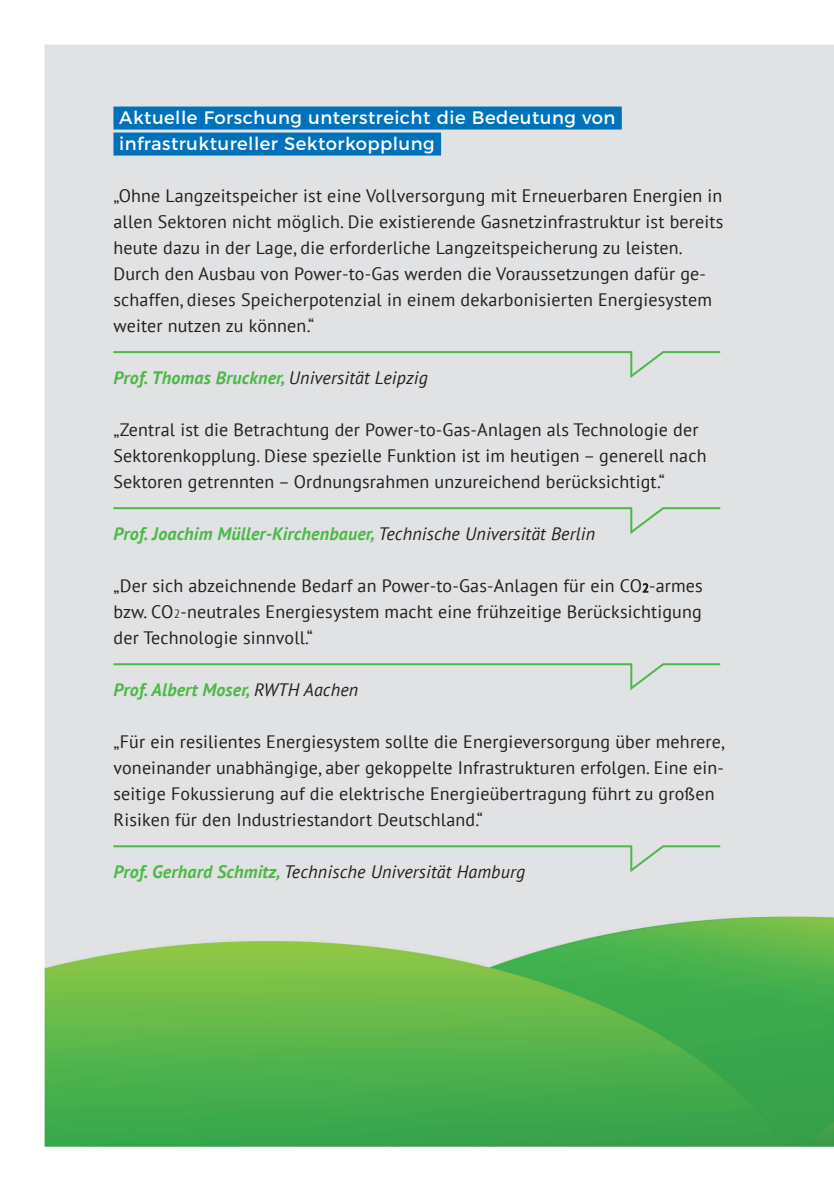
<style>
.page{position:relative;width:834px;height:1191px;background:#fff}
.page>*{position:absolute;margin:0;border:0;box-sizing:border-box;transform-origin:0 0}
.t1{font:18px/26px "PT Sans";letter-spacing:.01em;color:#231f20}
.t2{font:italic 700 18px "PT Sans";letter-spacing:.01em;color:#4cb848}
.Intotext{font:18px/26px "Montserrat";letter-spacing:.025em;color:#fff}
.t3{font:italic 18px "PT Sans";letter-spacing:.01em;color:#231f20}
.s1{font-weight:400;color:#231f20}
.s2{font-size:12px}
.s3{font-weight:700;color:#4cb848}
</style>
<div class="page">
<img style="left:44px;top:44px;width:789px;height:1103px">
<div style="left:113px;top:107px;width:508px;height:23px;background:#0072bc"></div>
<div style="left:113px;top:133px;width:328px;height:23px;background:#0072bc"></div>
<svg style="left:111px;top:349px;width:611px;height:31px;background:#d6dfd9"></svg>
<svg style="left:111px;top:505px;width:611px;height:31px;background:#d6dfd9"></svg>
<svg style="left:642px;top:583px;width:6px;height:9px"></svg>
<svg style="left:174px;top:609px;width:6px;height:9px"></svg>
<svg style="left:111px;top:661px;width:611px;height:31px;background:#d6dfd9"></svg>
<svg style="left:111px;top:843px;width:611px;height:31px;background:#d6dfd9"></svg>
<p class="Intotext" style="left:119px;top:103px;width:497px">Aktuelle Forschung unterstreicht die Bedeutung von infrastruktureller Sektorkopplung</p>
<p class="t1" style="left:113px;top:182px;width:611px">„Ohne Langzeitspeicher ist eine Vollversorgung mit Erneuerbaren Energien in allen Sektoren nicht möglich. Die existierende Gasnetzinfrastruktur ist bereits heute dazu in der Lage, die erforderliche Langzeitspeicherung zu leisten.<br>Durch den Ausbau von Power-to-Gas werden die Voraussetzungen dafür ge&shy;schaffen, dieses Speicherpotenzial in einem dekarbonisierten Energiesystem weiter nutzen zu können.“</p>
<p class="t2" style="left:113px;top:366px;width:316px">Prof. Thomas Bruckner, <span class="s1">Universität Leipzig</span></p>
<p class="t1" style="left:113px;top:416px;width:594px">„Zentral ist die Betrachtung der Power-to-Gas-Anlagen als Technologie der<br>Sektorenkopplung. Diese spezielle Funktion ist im heutigen – generell nach<br>Sektoren getrennten – Ordnungsrahmen unzureichend berücksichtigt.“</p>
<p class="t2" style="left:113px;top:522px;width:483px">Prof. Joachim Müller-Kirchenbauer, <span class="s1">Technische Universität Berlin</span></p>
<p class="t1" style="left:113px;top:572px;width:590px;text-align:justify">„Der sich abzeichnende Bedarf an Power-to-Gas-Anlagen für ein CO<span class="s2">2</span>-armes bzw. CO<span class="s2">2</span>-neutrales Energiesystem macht eine frühzeitige Berücksichtigung der Technologie sinnvoll.“</p>
<p class="t2" style="left:113px;top:678px;width:246px">Prof. Albert Moser, <span class="s1">RWTH Aachen</span></p>
<p class="t1" style="left:113px;top:728px;width:612px">„Für ein resilientes Energiesystem sollte die Energieversorgung über mehrere, voneinander unabhängige, aber gekoppelte Infrastrukturen erfolgen. Eine ein&shy;seitige Fokussierung auf die elektrische Energieübertragung führt zu großen Risiken für den Industriestandort Deutschland.“</p>
<p class="t3" style="left:113px;top:860px;width:413px"><span class="s3">Prof. Gerhard Schmitz,</span> Technische Universität Hamburg</p>
</div>
